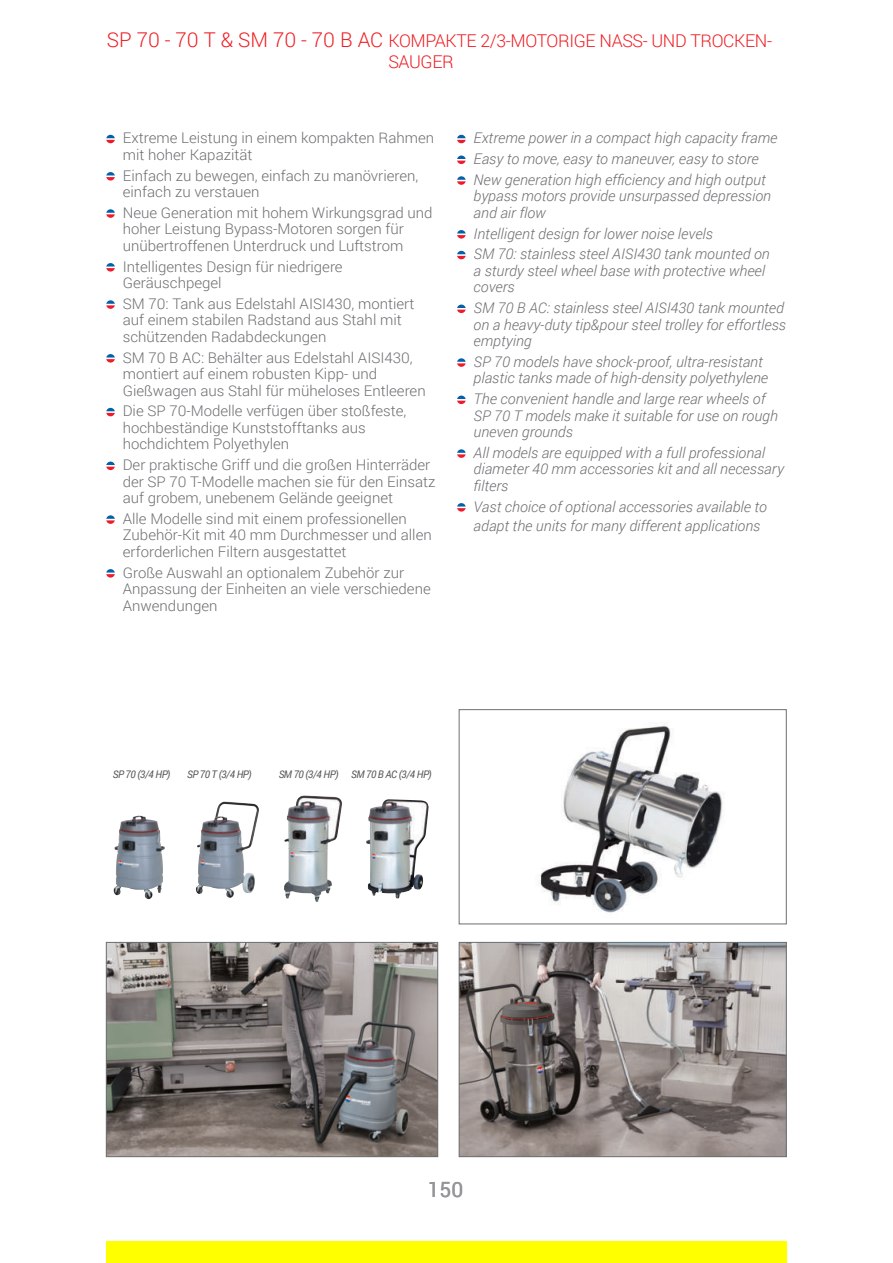
<style>
.page{position:relative;width:893px;height:1263px;background:#fff}
.page>*{position:absolute;margin:0;border:0;box-sizing:border-box;transform-origin:0 0}
.t1{font:21px "Roboto";color:#939598}
.t2{font:300 17.7px/21.1px "Roboto";letter-spacing:-.02em;color:#ee1d23}
.t3{font:300 14.7px/16.5px "Roboto";color:#6d6e71}
.t4{font:italic 300 14.7px/16.5px "Roboto";color:#6d6e71}
.t5{font:italic 10.5px "Roboto";letter-spacing:-.04em;color:#57585a;scale:.95 1}
.s1{font-size:20.4px}
</style>
<div class="page">
<div style="left:106px;top:1242px;width:681px;height:21px;background:#ff0"></div>
<img style="left:461px;top:944px;width:324px;height:211px">
<div style="left:459px;top:942px;width:328px;height:215px;border:1px solid #6d6e71"></div>
<img style="left:538px;top:723px;width:185px;height:190px">
<div style="left:459px;top:709px;width:328px;height:215px;border:1px solid #6d6e71"></div>
<img style="left:108px;top:944px;width:328px;height:211px">
<div style="left:106px;top:942px;width:332px;height:215px;border:1px solid #6d6e71"></div>
<img style="left:284px;top:795px;width:58px;height:107px">
<img style="left:366px;top:799px;width:63px;height:100px">
<img style="left:195px;top:801px;width:64px;height:97px">
<img style="left:113px;top:816px;width:52px;height:83px">
<svg style="left:106px;top:135px;width:9px;height:8px"></svg>
<svg style="left:106px;top:172px;width:9px;height:9px"></svg>
<svg style="left:106px;top:209px;width:9px;height:9px"></svg>
<svg style="left:106px;top:263px;width:9px;height:9px"></svg>
<svg style="left:106px;top:300px;width:9px;height:9px"></svg>
<svg style="left:106px;top:354px;width:9px;height:9px"></svg>
<svg style="left:106px;top:408px;width:9px;height:8px"></svg>
<svg style="left:106px;top:462px;width:9px;height:8px"></svg>
<svg style="left:106px;top:515px;width:9px;height:9px"></svg>
<svg style="left:106px;top:569px;width:9px;height:9px"></svg>
<svg style="left:457px;top:135px;width:9px;height:8px"></svg>
<svg style="left:457px;top:156px;width:9px;height:8px"></svg>
<svg style="left:457px;top:176px;width:9px;height:9px"></svg>
<svg style="left:457px;top:230px;width:9px;height:9px"></svg>
<svg style="left:457px;top:251px;width:9px;height:8px"></svg>
<svg style="left:457px;top:305px;width:9px;height:8px"></svg>
<svg style="left:457px;top:358px;width:9px;height:9px"></svg>
<svg style="left:457px;top:396px;width:9px;height:8px"></svg>
<svg style="left:457px;top:449px;width:9px;height:9px"></svg>
<svg style="left:457px;top:503px;width:9px;height:9px"></svg>
<p class="t2" style="left:388px;top:31px;width:385px;text-indent:-281px"><span class="s1">SP 70 - 70 T &amp; SM 70 - 70 B AC</span> KOMPAKTE 2/3-MOTORIGE NASS- UND TROCKEN-<br>SAUGER</p>
<p class="t3" style="left:123px;top:131px;width:313px">Extreme Leistung in einem kompakten Rahmen mit hoher Kapazität</p>
<p class="t3" style="left:123px;top:168px;width:297px">Einfach zu bewegen, einfach zu manövrieren, einfach zu verstauen</p>
<p class="t3" style="left:123px;top:205px;width:311px">Neue Generation mit hohem Wirkungsgrad und hoher Leistung Bypass-Motoren sorgen für unübertroffenen Unterdruck und Luftstrom</p>
<p class="t3" style="left:123px;top:259px;width:221px">Intelligentes Design für niedrigere<br>Geräuschpegel</p>
<p class="t3" style="left:123px;top:296px;width:293px">SM 70: Tank aus Edelstahl AISI430, montiert auf einem stabilen Radstand aus Stahl mit schützenden Radabdeckungen</p>
<p class="t3" style="left:123px;top:350px;width:304px">SM 70 B AC: Behälter aus Edelstahl AISI430, montiert auf einem robusten Kipp- und<br>Gießwagen aus Stahl für müheloses Entleeren</p>
<p class="t3" style="left:123px;top:404px;width:285px">Die SP 70-Modelle verfügen über stoßfeste, hochbeständige Kunststofftanks aus hochdichtem Polyethylen</p>
<p class="t3" style="left:123px;top:457px;width:314px">Der praktische Griff und die großen Hinterräder der SP 70 T-Modelle machen sie für den Einsatz auf grobem, unebenem Gelände geeignet</p>
<p class="t3" style="left:123px;top:511px;width:310px">Alle Modelle sind mit einem professionellen<br>Zubehör-Kit mit 40 mm Durchmesser und allen erforderlichen Filtern ausgestattet</p>
<p class="t3" style="left:123px;top:565px;width:309px">Große Auswahl an optionalem Zubehör zur<br>Anpassung der Einheiten an viele verschiedene<br>Anwendungen</p>
<p class="t4" style="left:474px;top:129px;width:305px;line-height:20.7px">Extreme power in a compact high capacity frame<br>Easy to move, easy to maneuver, easy to store<br>New generation high efficiency and high output</p>
<p class="t4" style="left:474px;top:189px;width:299px">bypass motors provide unsurpassed depression and air flow</p>
<p class="t4" style="left:474px;top:224px;width:298px;line-height:20.7px">Intelligent design for lower noise levels<br>SM 70: stainless steel AISI430 tank mounted on</p>
<p class="t4" style="left:474px;top:263px;width:293px">a sturdy steel wheel base with protective wheel covers</p>
<p class="t4" style="left:474px;top:301px;width:314px">SM 70 B AC: stainless steel AISI430 tank mounted on a heavy-duty tip&amp;pour steel trolley for effortless emptying</p>
<p class="t4" style="left:474px;top:354px;width:296px">SP 70 models have shock-proof, ultra-resistant plastic tanks made of high-density polyethylene</p>
<p class="t4" style="left:474px;top:392px;width:306px">The convenient handle and large rear wheels of<br>SP 70 T models make it suitable for use on rough uneven grounds</p>
<p class="t4" style="left:474px;top:445px;width:312px">All models are equipped with a full professional diameter 40 mm accessories kit and all necessary filters</p>
<p class="t4" style="left:474px;top:498px;width:295px;line-height:19.5px">Vast choice of optional accessories available to adapt the units for many different applications</p>
<p class="t5" style="left:113px;top:767px;width:62px">SP 70 (3/4 HP)</p>
<p class="t5" style="left:187px;top:767px;width:70px">SP 70 T (3/4 HP)</p>
<p class="t5" style="left:279px;top:767px;width:163px">SM 70 (3/4 HP) SM 70 B AC (3/4 HP)</p>
<h1 class="t1" style="left:428px;top:1177px;width:37px">150</h1>
</div>
